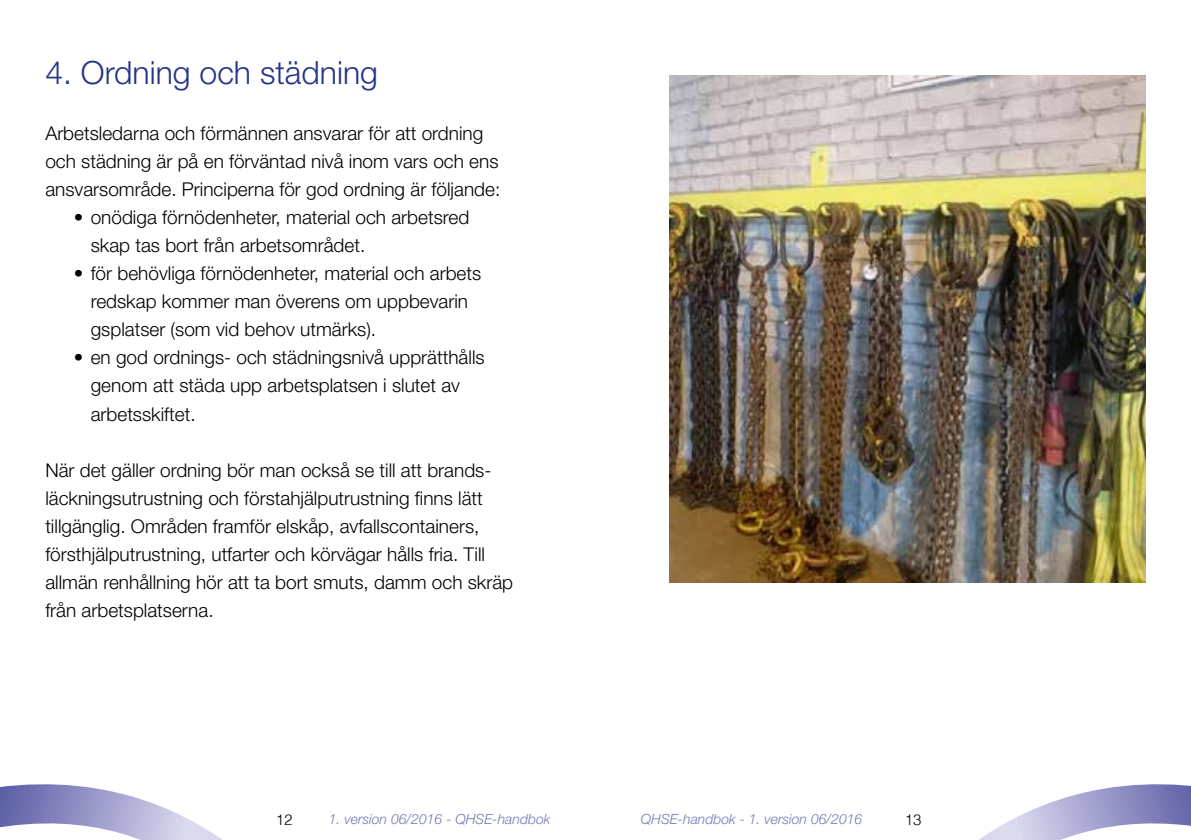
<style>
.page{position:relative;width:1191px;height:840px;background:#fff}
.page>*{position:absolute;margin:0;border:0;box-sizing:border-box;transform-origin:0 0}
.t1{font:300 32px "Helvetica Neue LT Pro";color:#243588}
.t2{font:300 19px/28px "Helvetica Neue LT Pro";color:#000}
.t3{font:300 15px "Helvetica";color:#000}
.t4{font:italic 300 14px "Helvetica Neue LT Pro";color:#7778b5}
</style>
<div class="page">
<svg style="left:980px;top:784px;width:211px;height:55px"></svg>
<svg style="left:0;top:784px;width:221px;height:55px"></svg>
<img style="left:669px;top:75px;width:476px;height:507px">
<h1 class="t1" style="left:45px;top:53px;width:334px">4. Ordning och städning</h1>
<p class="t2" style="left:45px;top:119px;width:456px">Arbetsledarna och förmännen ansvarar för att ordning och städning är på en förväntad nivå inom vars och ens ansvarsområde. Principerna för god ordning är följande:</p>
<p class="t2" style="left:91px;top:203px;width:380px;text-indent:-17px">• onödiga förnödenheter, material och arbetsred skap tas bort från arbetsområdet.</p>
<p class="t2" style="left:91px;top:259px;width:392px;text-indent:-17px">• för behövliga förnödenheter, material och arbets redskap kommer man överens om uppbevarin gsplatser (som vid behov utmärks).</p>
<p class="t2" style="left:91px;top:343px;width:395px;text-indent:-17px">• en god ordnings- och städningsnivå upprätthålls genom att städa upp arbetsplatsen i slutet av arbetsskiftet.</p>
<p class="t2" style="left:45px;top:455px;width:469px">När det gäller ordning bör man också se till att brands&shy;läckningsutrustning och förstahjälputrustning finns lätt tillgänglig. Områden framför elskåp, avfallscontainers, försthjälputrustning, utfarter och körvägar hålls fria. Till allmän renhållning hör att ta bort smuts, damm och skräp från arbetsplatserna.</p>
<p class="t3" style="left:276px;top:806px;width:18px">12</p>
<p class="t4" style="left:329px;top:810px;width:223px">1. version 06/2016 - QHSE-handbok</p>
<p class="t4" style="left:641px;top:810px;width:223px">QHSE-handbok - 1. version 06/2016</p>
<p class="t3" style="left:904px;top:806px;width:18px">13</p>
</div>
